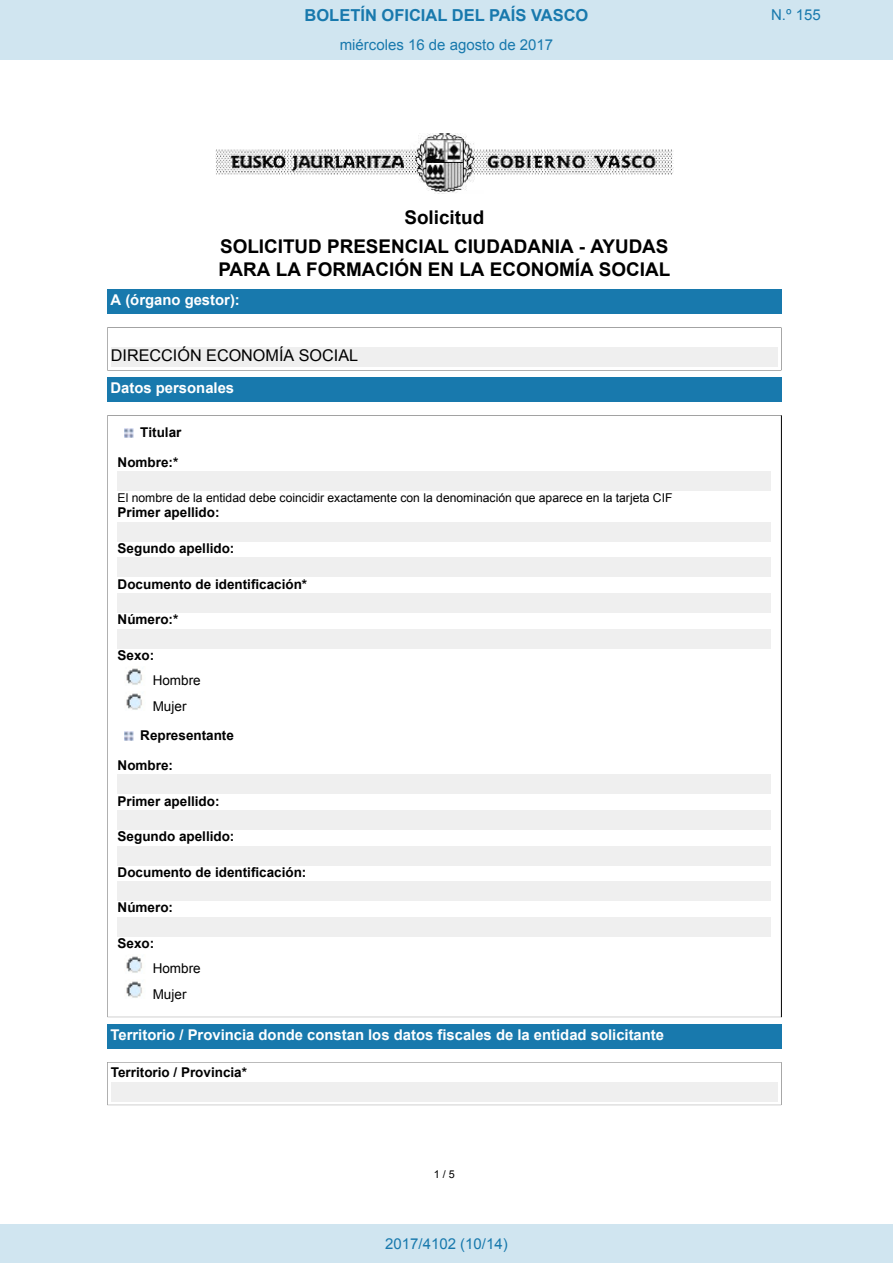
<style>
.page{position:relative;width:893px;height:1263px;background:#fff}
.page>*{position:absolute;margin:0;border:0;box-sizing:border-box;transform-origin:0 0}
.t1{font:700 18.9px/29.4px "Arial";color:#000;text-align:center}
.t2{font:700 16.5px "Arial";color:#1879ad}
.t3{font:16.2px "Arial";color:#000}
.Paginacion_Centro{font:15px "Arial";color:#1879ad}
.t4{font:700 14.85px "Arial";color:#fff}
.t5{font:700 13.5px/29.7px "Arial";color:#000;text-align:right}
.t6{font:13.5px/25.2px "Arial";color:#000}
.t7{font:12.15px "Arial";color:#000}
.t8{font:10.8px "Arial";color:#000}
.s1{font-weight:700}
</style>
<div class="page">
<img style="left:216px;top:133px;width:457px;height:60px">
<div style="left:107px;top:289px;width:675px;height:25px;background:#1879ad"></div>
<hr style="left:107px;top:327px;width:675px;height:1px;background:#000">
<hr style="left:781px;top:327px;width:1px;height:43px;background:#000">
<hr style="left:107px;top:370px;width:675px;height:1px;background:#000">
<hr style="left:107px;top:327px;width:1px;height:43px;background:#000">
<div style="left:111px;top:347px;width:667px;height:20px;background:#efefef"></div>
<div style="left:107px;top:377px;width:675px;height:25px;background:#1879ad"></div>
<hr style="left:107px;top:415px;width:675px;height:1px;background:#000">
<hr style="left:781px;top:415px;width:1px;height:602px;background:#000">
<hr style="left:107px;top:1017px;width:675px;height:1px;background:#000">
<hr style="left:107px;top:415px;width:1px;height:602px;background:#000">
<svg style="left:124px;top:428px;width:9px;height:9px"></svg>
<div style="left:118px;top:472px;width:653px;height:19px;background:#efefef"></div>
<div style="left:118px;top:522px;width:653px;height:19px;background:#efefef"></div>
<div style="left:118px;top:558px;width:653px;height:19px;background:#efefef"></div>
<div style="left:118px;top:593px;width:653px;height:20px;background:#efefef"></div>
<div style="left:118px;top:629px;width:653px;height:19px;background:#efefef"></div>
<img style="left:126px;top:668px;width:16px;height:17px">
<img style="left:126px;top:693px;width:16px;height:17px">
<svg style="left:124px;top:731px;width:9px;height:9px"></svg>
<div style="left:118px;top:774px;width:653px;height:20px;background:#efefef"></div>
<div style="left:118px;top:810px;width:653px;height:20px;background:#efefef"></div>
<div style="left:118px;top:846px;width:653px;height:19px;background:#efefef"></div>
<div style="left:118px;top:881px;width:653px;height:20px;background:#efefef"></div>
<div style="left:118px;top:917px;width:653px;height:19px;background:#efefef"></div>
<img style="left:126px;top:956px;width:16px;height:17px">
<img style="left:126px;top:981px;width:16px;height:17px">
<div style="left:107px;top:1024px;width:675px;height:24px;background:#1879ad"></div>
<hr style="left:107px;top:1062px;width:675px;height:1px;background:#000">
<hr style="left:781px;top:1062px;width:1px;height:43px;background:#000">
<hr style="left:107px;top:1105px;width:675px;height:1px;background:#000">
<hr style="left:107px;top:1062px;width:1px;height:43px;background:#000">
<div style="left:111px;top:1082px;width:667px;height:19px;background:#efefef"></div>
<div style="left:0;top:0;width:893px;height:60px;background:#d0e5f0"></div>
<div style="left:0;top:1225px;width:893px;height:38px;background:#d0e5f0"></div>
<p class="t2" style="left:305px;top:4px;width:285px">BOLETÍN OFICIAL DEL PAÍS VASCO</p>
<p class="Paginacion_Centro" style="left:771px;top:5px;width:51px">N.º 155</p>
<p class="Paginacion_Centro" style="left:340px;top:35px;width:215px">miércoles 16 de agosto de 2017</p>
<p class="t1" style="left:220px;top:203px;width:450px">Solicitud<br>SOLICITUD PRESENCIAL CIUDADANIA - AYUDAS</p>
<p class="t1" style="left:218px;top:255px;width:453px">PARA LA FORMACIÓN EN LA ECONOMÍA SOCIAL</p>
<p class="t4" style="left:110px;top:290px;width:131px">A (órgano gestor):</p>
<p class="t3" style="left:111px;top:345px;width:249px">DIRECCIÓN ECONOMÍA SOCIAL</p>
<p class="t4" style="left:110px;top:378px;width:125px">Datos personales</p>
<p class="t5" style="left:118px;top:418px;width:65px">Titular<br>Nombre:*</p>
<p class="t7" style="left:118px;top:489px;width:556px">El nombre de la entidad debe coincidir exactamente con la denominación que aparece en la tarjeta CIF</p>
<p class="t5" style="left:118px;top:498px;width:103px">Primer apellido:</p>
<p class="t5" style="left:118px;top:534px;width:118px">Segundo apellido:</p>
<p class="t5" style="left:118px;top:569px;width:191px">Documento de identificación*</p>
<p class="t5" style="left:118px;top:605px;width:62px">Número:*</p>
<p class="t6" style="left:153px;top:643px;width:50px;text-indent:-35px"><span class="s1">Sexo:<br></span>Hombre<br>Mujer</p>
<p class="t5" style="left:118px;top:721px;width:118px;text-align:left;text-indent:23px">Representante<br>Nombre:</p>
<p class="t5" style="left:118px;top:786px;width:103px">Primer apellido:</p>
<p class="t5" style="left:118px;top:822px;width:118px">Segundo apellido:</p>
<p class="t5" style="left:118px;top:858px;width:190px">Documento de identificación:</p>
<p class="t5" style="left:118px;top:893px;width:57px">Número:</p>
<p class="t6" style="left:153px;top:931px;width:50px;text-indent:-35px"><span class="s1">Sexo:<br></span>Hombre<br>Mujer</p>
<p class="t4" style="left:110px;top:1025px;width:555px">Territorio / Provincia donde constan los datos fiscales de la entidad solicitante</p>
<p class="t5" style="left:111px;top:1058px;width:138px">Territorio / Provincia*</p>
<p class="t8" style="left:434px;top:1167px;width:22px">1 / 5</p>
<p class="Paginacion_Centro" style="left:385px;top:1234px;width:124px">2017/4102 (10/14)</p>
</div>
